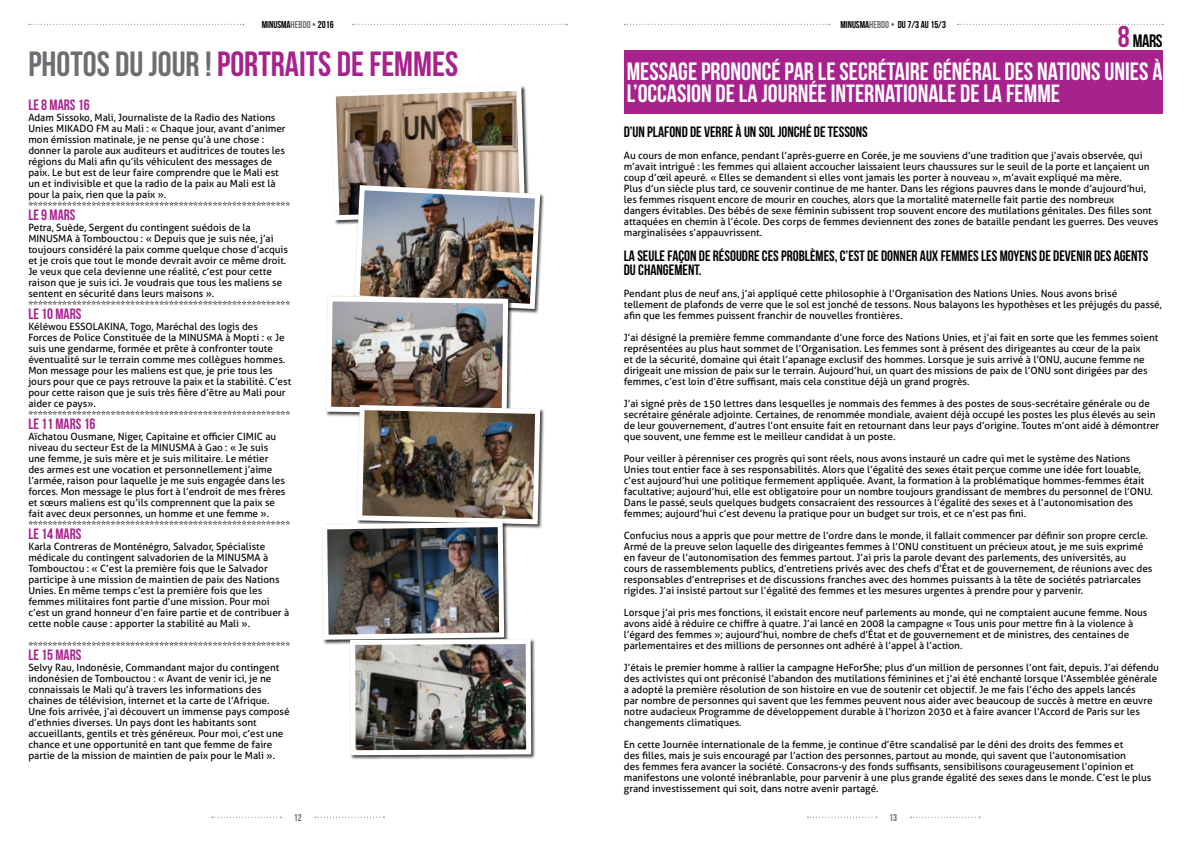
<style>
.page{position:relative;width:1191px;height:842px;background:#fff}
.page>*{position:absolute;margin:0;border:0;box-sizing:border-box;transform-origin:0 0}
.t1{font:35px "Bebas Neue";color:#a8228e}
.t2{font:25px/22px "Bebas Neue";color:#fff}
.t3{font:18px "Bebas Neue";color:#000}
.t4{font:15px/14px "Bebas Neue";color:#000}
.t5{font:15px "Bebas Neue";color:#a8228e}
.t6{font:10px/11px "Aller";color:#000}
.t7{font:10px "Bebas Neue";color:#000}
.t8{font:10px "Bebas Neue";color:#6d6e71}
.s1{color:#6d6e71}
.s2{font-size:30px;color:#a8228e}
</style>
<div class="page">
<img style="left:322px;top:86px;width:221px;height:672px">
<div style="left:624px;top:50px;width:538px;height:63px;background:#a8228e"></div>
<svg style="left:29px;top:24px;width:215px;height:1px"></svg>
<svg style="left:353px;top:24px;width:214px;height:1px"></svg>
<svg style="left:624px;top:24px;width:205px;height:1px"></svg>
<svg style="left:957px;top:24px;width:206px;height:1px"></svg>
<svg style="left:315px;top:817px;width:69px;height:1px"></svg>
<svg style="left:212px;top:817px;width:69px;height:1px"></svg>
<svg style="left:910px;top:817px;width:70px;height:1px"></svg>
<svg style="left:807px;top:817px;width:70px;height:1px"></svg>
<p class="t7" style="left:262px;top:19px;width:73px">MINUSMA<span class="s1">HEBDO •</span> 2016</p>
<p class="t7" style="left:840px;top:19px;width:107px">MINUSMA<span class="s1">HEBDO •</span> DU 7/3 AU 15/3</p>
<h3 class="t3" style="left:1117px;top:31px;width:46px"><span class="s2">8</span> MARS</h3>
<h1 class="t1" style="left:28px;top:45px;width:431px"><span class="s1">PHOTOS DU JOUR !</span> PORTRAITS DE FEMMES</h1>
<h3 class="t5" style="left:28px;top:97px;width:63px">LE 8 MARS 16</h3>
<p class="t6" style="left:28px;top:112px;width:263px">Adam Sissoko, Mali, Journaliste de la Radio des Nations Unies MIKADO FM au Mali : « Chaque jour, avant d’animer mon émission matinale, je ne pense qu’à une chose : donner la parole aux auditeurs et auditrices de toutes les régions du Mali afin qu’ils véhiculent des messages de paix. Le but est de leur faire comprendre que le Mali est un et indivisible et que la radio de la paix au Mali est là pour la paix, rien que la paix ». ******************************************************</p>
<h3 class="t5" style="left:28px;top:207px;width:49px">LE 9 MARS</h3>
<p class="t6" style="left:28px;top:222px;width:263px">Petra, Suède, Sergent du contingent suédois de la MINUSMA à Tombouctou : « Depuis que je suis née, j’ai toujours considéré la paix comme quelque chose d’acquis et je crois que tout le monde devrait avoir ce même droit.<br>Je veux que cela devienne une réalité, c’est pour cette raison que je suis ici. Je voudrais que tous les maliens se sentent en sécurité dans leurs maisons ». ******************************************************</p>
<h3 class="t5" style="left:28px;top:306px;width:54px">LE 10 MARS</h3>
<p class="t6" style="left:28px;top:321px;width:264px">Kéléwou ESSOLAKINA, Togo, Maréchal des logis des<br>Forces de Police Constituée de la MINUSMA à Mopti : « Je suis une gendarme, formée et prête à confronter toute éventualité sur le terrain comme mes collègues hommes.<br>Mon message pour les maliens est que, je prie tous les jours pour que ce pays retrouve la paix et la stabilité. C’est pour cette raison que je suis très fière d’être au Mali pour aider ce pays». ******************************************************</p>
<h3 class="t5" style="left:28px;top:416px;width:69px">LE 11 MARS 16</h3>
<p class="t6" style="left:28px;top:431px;width:263px">Aïchatou Ousmane, Niger, Capitaine et officier CIMIC au niveau du secteur Est de la MINUSMA à Gao : « Je suis<br>une femme, je suis mère et je suis militaire. Le métier<br>des armes est une vocation et personnellement j’aime l’armée, raison pour laquelle je me suis engagée dans les forces. Mon message le plus fort à l’endroit de mes frères et sœurs maliens est qu’ils comprennent que la paix se fait avec deux personnes, un homme et une femme ». ******************************************************</p>
<h3 class="t5" style="left:28px;top:526px;width:54px">LE 14 MARS</h3>
<p class="t6" style="left:28px;top:541px;width:262px">Karla Contreras de Monténégro, Salvador, Spécialiste médicale du contingent salvadorien de la MINUSMA à Tombouctou : « C’est la première fois que le Salvador participe à une mission de maintien de paix des Nations Unies. En même temps c’est la première fois que les femmes militaires font partie d’une mission. Pour moi c’est un grand honneur d’en faire partie et de contribuer à cette noble cause : apporter la stabilité au Mali ».</p>
<p class="t6" style="left:28px;top:640px;width:263px">******************************************************</p>
<h3 class="t5" style="left:28px;top:647px;width:54px">LE 15 MARS</h3>
<p class="t6" style="left:28px;top:662px;width:263px">Selvy Rau, Indonésie, Commandant major du contingent indonésien de Tombouctou : « Avant de venir ici, je ne connaissais le Mali qu’à travers les informations des chaines de télévision, internet et la carte de l’Afrique.<br>Une fois arrivée, j’ai découvert un immense pays composé d’ethnies diverses. Un pays dont les habitants sont accueillants, gentils et très généreux. Pour moi, c’est une chance et une opportunité en tant que femme de faire partie de la mission de maintien de paix pour le Mali ».</p>
<h2 class="t2" style="left:626px;top:60px;width:537px">MESSAGE PRONONCÉ PAR LE SECRÉTAIRE GÉNÉRAL DES NATIONS UNIES À<br>L’OCCASION DE LA JOURNÉE INTERNATIONALE DE LA FEMME</h2>
<h3 class="t4" style="left:624px;top:125px;width:245px">D’UN PLAFOND DE VERRE À UN SOL JONCHÉ DE TESSONS</h3>
<p class="t6" style="left:624px;top:150px;width:536px">Au cours de mon enfance, pendant l’après-guerre en Corée, je me souviens d’une tradition que j’avais observée, qui m’avait intrigué : les femmes qui allaient accoucher laissaient leurs chaussures sur le seuil de la porte et lançaient un coup d’œil apeuré. « Elles se demandent si elles vont jamais les porter à nouveau », m’avait expliqué ma mère.<br>Plus d’un siècle plus tard, ce souvenir continue de me hanter. Dans les régions pauvres dans le monde d’aujourd’hui, les femmes risquent encore de mourir en couches, alors que la mortalité maternelle fait partie des nombreux<br>dangers évitables. Des bébés de sexe féminin subissent trop souvent encore des mutilations génitales. Des filles sont attaquées en chemin à l’école. Des corps de femmes deviennent des zones de bataille pendant les guerres. Des veuves marginalisées s’appauvrissent.</p>
<h3 class="t4" style="left:624px;top:249px;width:526px">LA SEULE FAÇON DE RÉSOUDRE CES PROBLÈMES, C’EST DE DONNER AUX FEMMES LES MOYENS DE DEVENIR DES AGENTS<br>DU CHANGEMENT.</h3>
<p class="t6" style="left:624px;top:288px;width:539px">Pendant plus de neuf ans, j’ai appliqué cette philosophie à l’Organisation des Nations Unies. Nous avons brisé tellement de plafonds de verre que le sol est jonché de tessons. Nous balayons les hypothèses et les préjugés du passé, afin que les femmes puissent franchir de nouvelles frontières.</p>
<p class="t6" style="left:624px;top:332px;width:536px">J’ai désigné la première femme commandante d’une force des Nations Unies, et j’ai fait en sorte que les femmes soient représentées au plus haut sommet de l’Organisation. Les femmes sont à présent des dirigeantes au cœur de la paix<br>et de la sécurité, domaine qui était l’apanage exclusif des hommes. Lorsque je suis arrivé à l’ONU, aucune femme ne dirigeait une mission de paix sur le terrain. Aujourd’hui, un quart des missions de paix de l’ONU sont dirigées par des femmes, c’est loin d’être suffisant, mais cela constitue déjà un grand progrès.</p>
<p class="t6" style="left:624px;top:398px;width:537px">J’ai signé près de 150 lettres dans lesquelles je nommais des femmes à des postes de sous-secrétaire générale ou de secrétaire générale adjointe. Certaines, de renommée mondiale, avaient déjà occupé les postes les plus élevés au sein de leur gouvernement, d’autres l’ont ensuite fait en retournant dans leur pays d’origine. Toutes m’ont aidé à démontrer que souvent, une femme est le meilleur candidat à un poste.</p>
<p class="t6" style="left:624px;top:453px;width:531px">Pour veiller à pérenniser ces progrès qui sont réels, nous avons instauré un cadre qui met le système des Nations Unies tout entier face à ses responsabilités. Alors que l’égalité des sexes était perçue comme une idée fort louable, c’est aujourd’hui une politique fermement appliquée. Avant, la formation à la problématique hommes-femmes était facultative; aujourd’hui, elle est obligatoire pour un nombre toujours grandissant de membres du personnel de l’ONU.<br>Dans le passé, seuls quelques budgets consacraient des ressources à l’égalité des sexes et à l’autonomisation des femmes; aujourd’hui c’est devenu la pratique pour un budget sur trois, et ce n’est pas fini.</p>
<p class="t6" style="left:624px;top:530px;width:530px">Confucius nous a appris que pour mettre de l’ordre dans le monde, il fallait commencer par définir son propre cercle.<br>Armé de la preuve selon laquelle des dirigeantes femmes à l’ONU constituent un précieux atout, je me suis exprimé en faveur de l’autonomisation des femmes partout. J’ai pris la parole devant des parlements, des universités, au cours de rassemblements publics, d’entretiens privés avec des chefs d’État et de gouvernement, de réunions avec des responsables d’entreprises et de discussions franches avec des hommes puissants à la tête de sociétés patriarcales rigides. J’ai insisté partout sur l’égalité des femmes et les mesures urgentes à prendre pour y parvenir.</p>
<p class="t6" style="left:624px;top:607px;width:525px">Lorsque j’ai pris mes fonctions, il existait encore neuf parlements au monde, qui ne comptaient aucune femme. Nous avons aidé à réduire ce chiffre à quatre. J’ai lancé en 2008 la campagne « Tous unis pour mettre fin à la violence à l’égard des femmes »; aujourd’hui, nombre de chefs d’État et de gouvernement et de ministres, des centaines de parlementaires et des millions de personnes ont adhéré à l’appel à l’action.</p>
<p class="t6" style="left:624px;top:662px;width:536px">J’étais le premier homme à rallier la campagne HeForShe; plus d’un million de personnes l’ont fait, depuis. J’ai défendu des activistes qui ont préconisé l’abandon des mutilations féminines et j’ai été enchanté lorsque l’Assemblée générale a adopté la première résolution de son histoire en vue de soutenir cet objectif. Je me fais l’écho des appels lancés<br>par nombre de personnes qui savent que les femmes peuvent nous aider avec beaucoup de succès à mettre en œuvre notre audacieux Programme de développement durable à l’horizon 2030 et à faire avancer l’Accord de Paris sur les changements climatiques.</p>
<p class="t6" style="left:624px;top:739px;width:529px">En cette Journée internationale de la femme, je continue d’être scandalisé par le déni des droits des femmes et<br>des filles, mais je suis encouragé par l’action des personnes, partout au monde, qui savent que l’autonomisation<br>des femmes fera avancer la société. Consacrons-y des fonds suffisants, sensibilisons courageusement l’opinion et manifestons une volonté inébranlable, pour parvenir à une plus grande égalité des sexes dans le monde. C’est le plus grand investissement qui soit, dans notre avenir partagé.</p>
<p class="t8" style="left:294px;top:812px;width:9px">12</p>
<p class="t8" style="left:889px;top:812px;width:9px">13</p>
</div>
